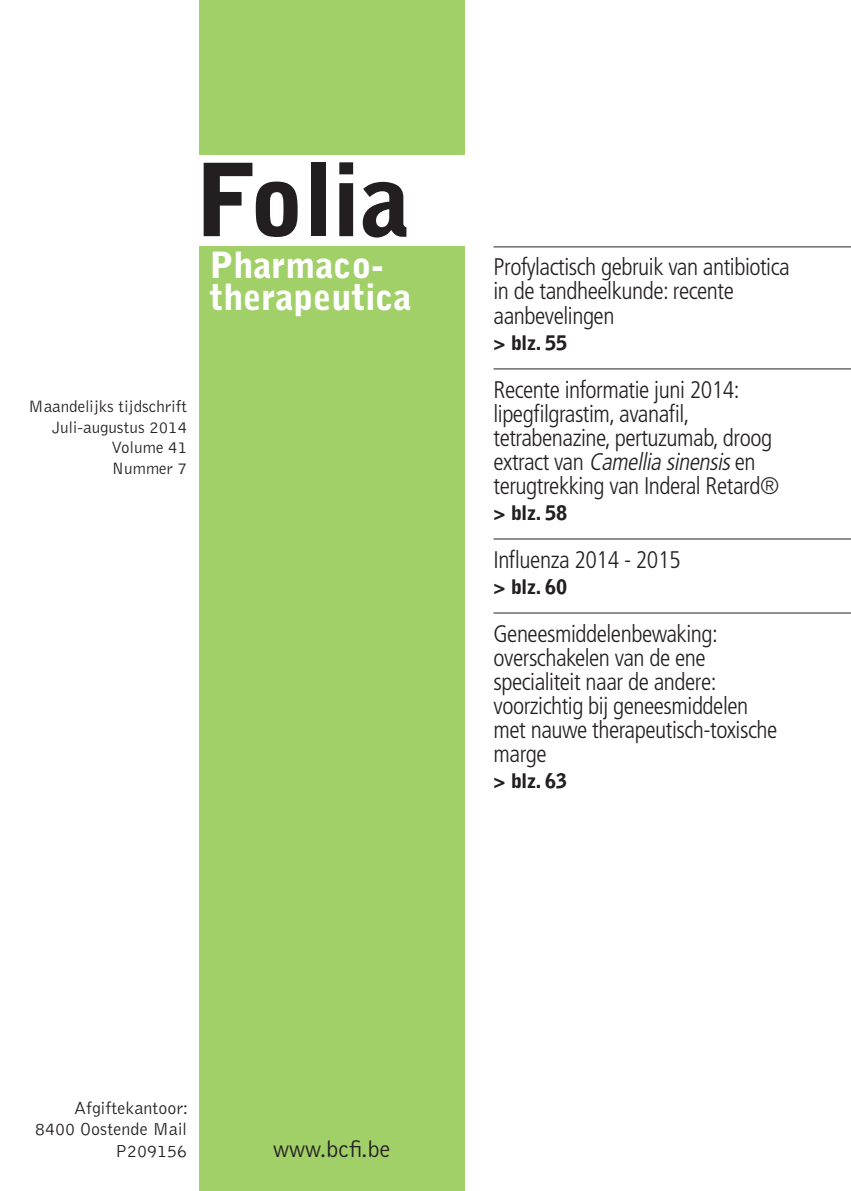
<style>
.page{position:relative;width:851px;height:1191px;background:#fff}
.page>*{position:absolute;margin:0;border:0;box-sizing:border-box;transform-origin:0 0}
.t1{font:900 100px "Bell Gothic Std";color:#231f20}
.t2{font:900 36px/32px "Bell Gothic Std";color:#fff}
.t3{font:300 condensed 24px/24px "Frutiger LT Std";letter-spacing:-.02em;color:#231f20}
.t4{font:300 24px "Bell Gothic Std";color:#231f20}
.t5{font:900 20px "Bell Gothic Std";color:#231f20}
.t6{font:300 18px/21.6px "Bell Gothic Std";color:#231f20;text-align:right}
.t7{font:300 17px/20.4px "Bell Gothic Std";color:#231f20;text-align:right}
.s1{font-style:italic}
</style>
<div class="page">
<div style="left:199px;top:247px;width:265px;height:944px;background:#a1cf68"></div>
<div style="left:199px;top:0;width:265px;height:154px;background:#a1cf68"></div>
<hr style="left:493px;top:246px;width:357px;height:1px;background:#231f20">
<hr style="left:493px;top:368px;width:357px;height:1px;background:#231f20">
<hr style="left:493px;top:538px;width:357px;height:1px;background:#231f20">
<hr style="left:493px;top:612px;width:357px;height:1px;background:#231f20">
<h1 class="t1" style="left:196px;top:142px;width:216px">Folia</h1>
<h2 class="t2" style="left:209px;top:249px;width:204px">Pharmaco&shy;therapeutica</h2>
<p class="t7" style="left:29px;top:397px;width:160px">Maandelijks tijdschrift<br>Juli-augustus 2014<br>Volume 41<br>Nummer 7</p>
<p class="t3" style="left:493px;top:255px;width:298px">Profylactisch gebruik van antibiotica in de tandheelkunde: recente aanbevelingen</p>
<p class="t5" style="left:493px;top:331px;width:75px">&gt; blz. 55</p>
<p class="t3" style="left:493px;top:377px;width:287px">Recente informatie juni 2014: lipegfilgrastim, avanafil, tetrabenazine, pertuzumab, droog e xt ra ct va n <span class="s1">Camellia sinensis</span>e n terugtrekking van Inderal Retard®</p>
<p class="t5" style="left:493px;top:501px;width:75px">&gt; blz. 58</p>
<p class="t3" style="left:493px;top:547px;width:188px">Influenza 2014 - 2015</p>
<p class="t5" style="left:493px;top:575px;width:75px">&gt; blz. 60</p>
<p class="t3" style="left:493px;top:621px;width:285px">Geneesmiddelenbewaking: overschakelen van de ene specialiteit naar de andere: voorzichtig bij geneesmiddelen met nauwe therapeutisch-toxische marge</p>
<p class="t5" style="left:493px;top:769px;width:75px">&gt; blz. 63</p>
<p class="t6" style="left:35px;top:1097px;width:155px">Afgiftekantoor:<br>8400 Oostende Mail<br>P209156</p>
<p class="t4" style="left:273px;top:1136px;width:119px">www.bcfi.be</p>
</div>
